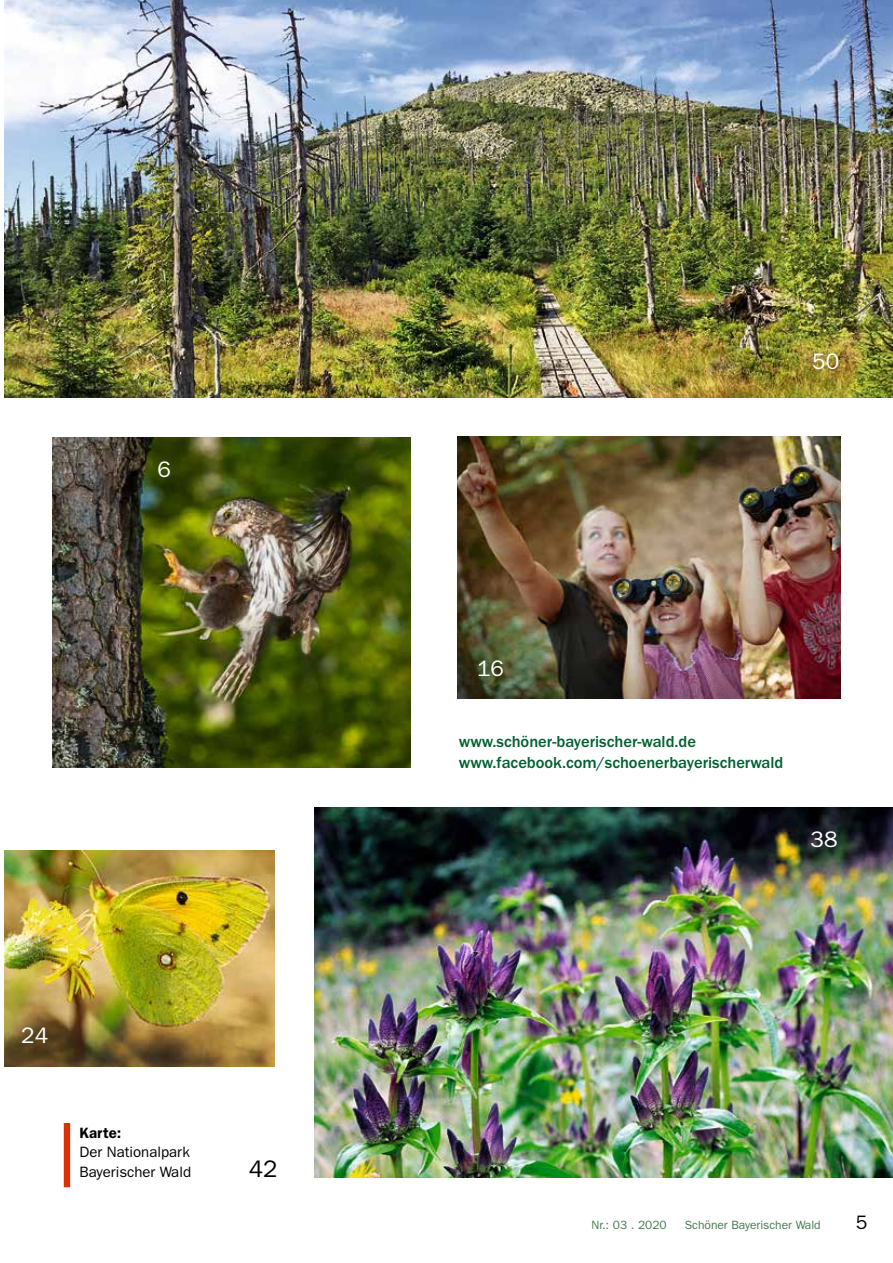
<style>
.page{position:relative;width:893px;height:1263px;background:#fff}
.page>*{position:absolute;margin:0;border:0;box-sizing:border-box;transform-origin:0 0}
.t1{font:24px "Franklin Gothic";color:#000}
.t2{font:22.5px "Franklin Gothic";color:#fff}
.t3{font:19.5px "Franklin Gothic";color:#000}
.t4{font:500 16.5px/21px "Franklin Gothic";color:#006030}
.t5{font:15px/19.5px "Franklin Gothic";color:#000}
.t6{font:600 15px "Franklin Gothic";color:#000}
.t7{font:12px "Franklin Gothic";color:#457b4f}
</style>
<div class="page">
<img style="left:4px;top:0;width:889px;height:397px">
<img style="left:457px;top:436px;width:383px;height:262px">
<img style="left:315px;top:807px;width:578px;height:371px">
<div style="left:64px;top:1123px;width:6px;height:64px;background:#e02e07"></div>
<img style="left:52px;top:438px;width:359px;height:330px">
<img style="left:4px;top:850px;width:271px;height:217px">
<h2 class="t2" style="left:158px;top:456px;width:15px">6</h2>
<h2 class="t2" style="left:21px;top:1022px;width:28px">24</h2>
<p class="t6" style="left:80px;top:1124px;width:43px">Karte:</p>
<p class="t5" style="left:80px;top:1142px;width:113px">Der Nationalpark<br>Bayerischer Wald</p>
<h1 class="t1" style="left:249px;top:1155px;width:30px">42</h1>
<h2 class="t2" style="left:812px;top:349px;width:28px">50</h2>
<h2 class="t2" style="left:477px;top:655px;width:28px">16</h2>
<p class="t4" style="left:459px;top:732px;width:326px">www.schöner-bayerischer-wald.de www.facebook.com/schoenerbayerischerwald</p>
<h2 class="t2" style="left:811px;top:827px;width:28px">38</h2>
<p class="t7" style="left:591px;top:1218px;width:77px">Nr.: 03 . 2020</p>
<p class="t7" style="left:685px;top:1218px;width:137px">Schöner Bayerischer Wald</p>
<p class="t3" style="left:856px;top:1211px;width:13px">5</p>
</div>
